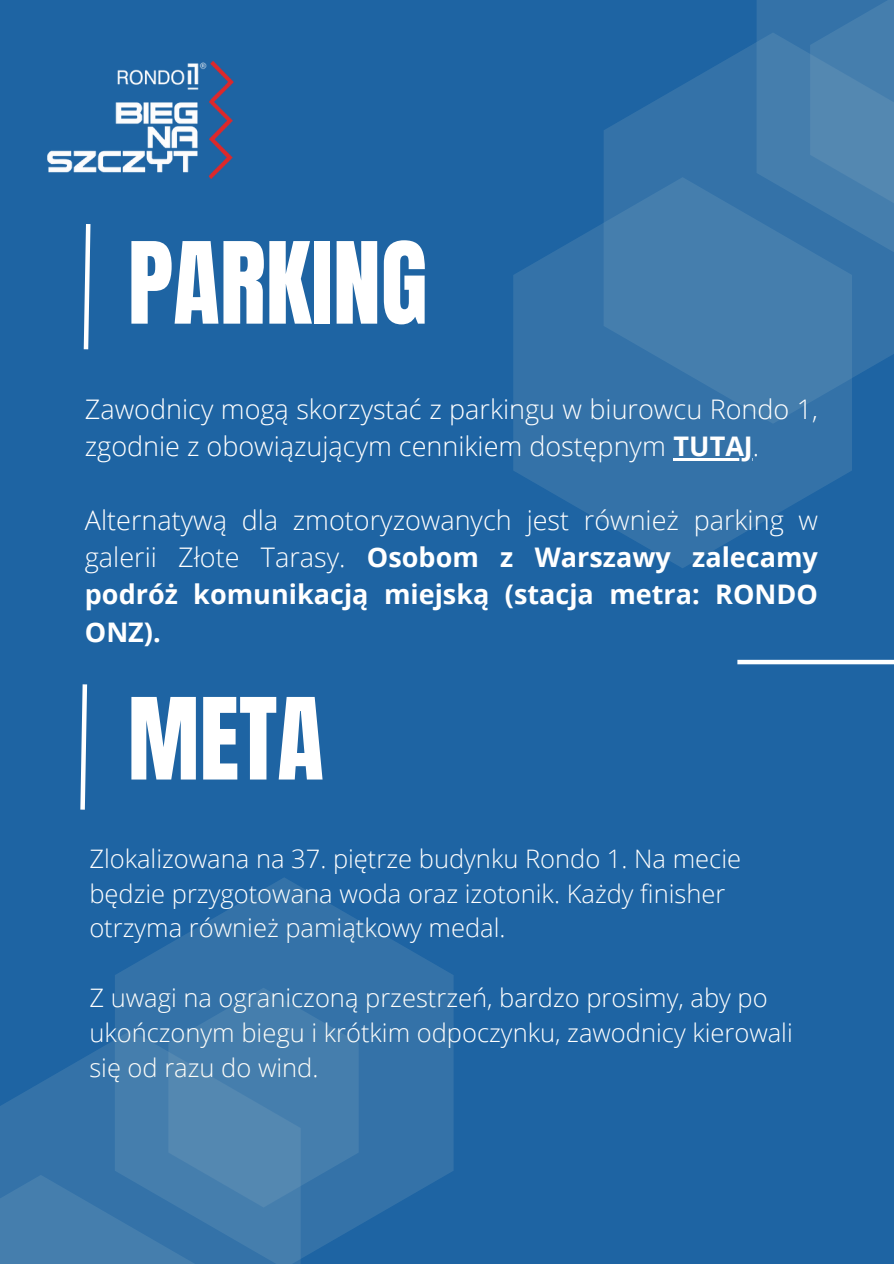
<style>
.page{position:relative;width:894px;height:1264px;background:#fff}
.page>*{position:absolute;margin:0;border:0;box-sizing:border-box;transform-origin:0 0}
.t1{font:96.15px "Anton";color:#fff}
.t2{font:700 27px/37.2px "Open Sans";color:#fff;text-align:justify}
.t3{font:300 27px/37.2px "Open Sans";color:#fff}
.t4{font:300 25.5px/34.8px "Open Sans";color:#fff}
.s1{font-weight:700}
.s2{font-weight:300}
</style>
<div class="page">
<div style="left:0;top:0;width:893px;height:1263px;background:#1e64a3"></div>
<svg style="left:83px;top:224px;width:8px;height:126px"></svg>
<div style="left:737px;top:659px;width:156px;height:5px;background:#fff"></div>
<img style="left:47px;top:61px;width:187px;height:118px">
<svg style="left:513px;top:223px;width:338px;height:345px;fill:#3472a8"></svg>
<svg style="left:603px;top:43px;width:290px;height:380px;background:#3976a9"></svg>
<svg style="left:756px;top:0;width:137px;height:271px;background:#437dac"></svg>
<hr style="left:673px;top:458px;width:79px;height:2px;background:#fff">
<svg style="left:80px;top:684px;width:8px;height:126px"></svg>
<svg style="left:115px;top:878px;width:338px;height:348px;fill:#3472a8"></svg>
<svg style="left:0;top:987px;width:358px;height:276px;background:#3d78aa"></svg>
<h1 class="t1" style="left:128px;top:214px;width:301px">PARKING</h1>
<p class="t3" style="left:85px;top:389px;width:734px">Zawodnicy mogą skorzystać z parkingu w biurowcu Rondo 1, zgodnie z obowiązującym cennikiem dostępnym <span class="s1">TUTAJ</span>.</p>
<p class="t2" style="left:85px;top:501px;width:734px"><span class="s2">Alternatywą dla zmotoryzowanych jest również parking w galerii Złote Tarasy.</span> Osobom z Warszawy zalecamy podróż komunikacją miejską (stacja metra: RONDO ONZ).</p>
<h1 class="t1" style="left:128px;top:670px;width:197px">META</h1>
<p class="t4" style="left:89px;top:840px;width:653px">Zlokalizowana na 37. piętrze budynku Rondo 1. Na mecie będzie przygotowana woda oraz izotonik. Każdy finisher otrzyma również pamiątkowy medal.</p>
<p class="t4" style="left:89px;top:979px;width:704px">Z uwagi na ograniczoną przestrzeń, bardzo prosimy, aby po ukończonym biegu i krótkim odpoczynku, zawodnicy kierowali się od razu do wind.</p>
</div>
